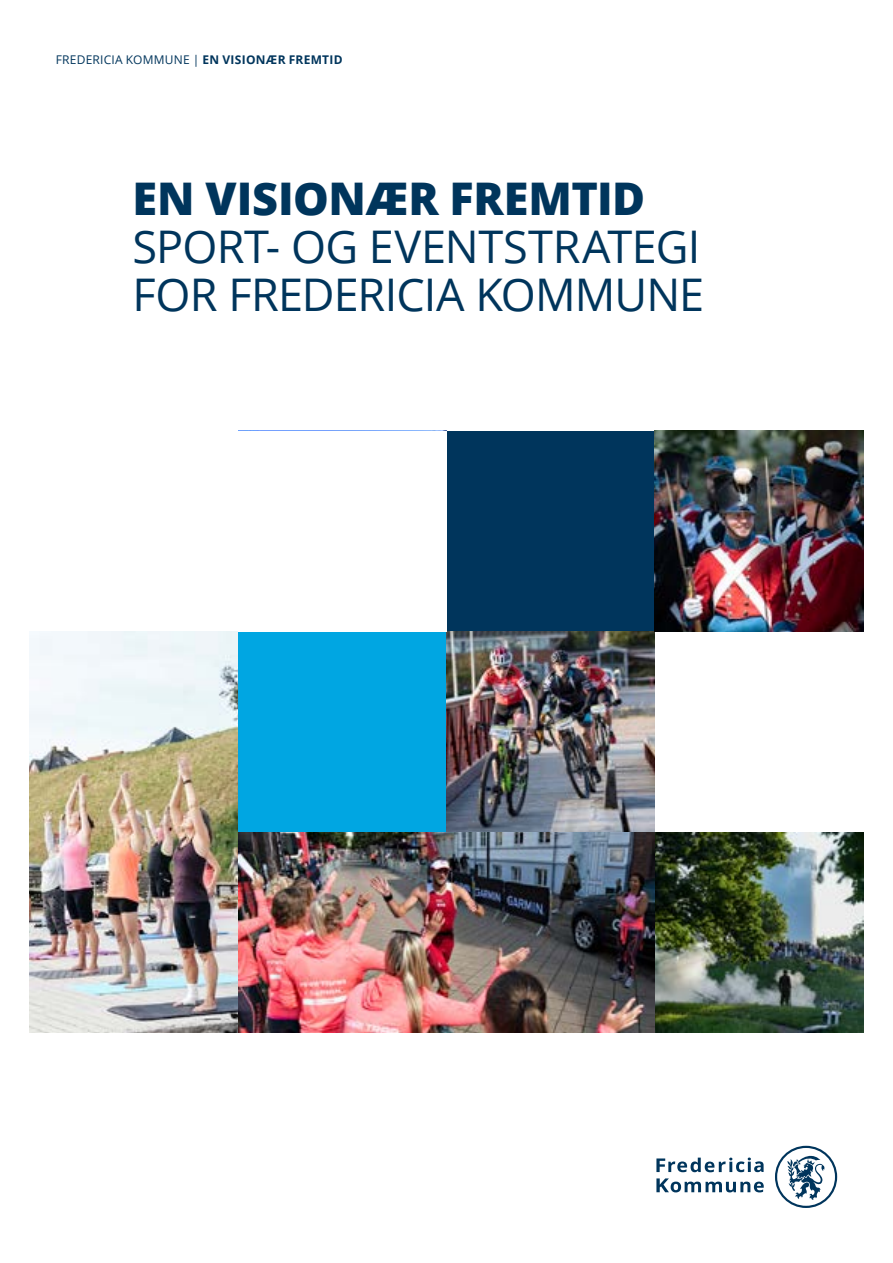
<style>
.page{position:relative;width:893px;height:1263px;background:#fff}
.page>*{position:absolute;margin:0;border:0;box-sizing:border-box;transform-origin:0 0}
.t1{font:45px/48px "Open Sans";letter-spacing:-.02em;color:#00355c}
.t2{font:800 45px "Open Sans";letter-spacing:-.005em;color:#00355c}
.t3{font:12px "Open Sans";letter-spacing:.015em;color:#00355c}
.s1{font-weight:700}
</style>
<div class="page">
<img style="left:30px;top:631px;width:208px;height:401px">
<div style="left:446px;top:431px;width:209px;height:200px;background:#00355c"></div>
<div style="left:238px;top:631px;width:208px;height:201px;background:#00a6e2"></div>
<img style="left:238px;top:832px;width:625px;height:200px">
<img style="left:446px;top:631px;width:209px;height:201px">
<img style="left:655px;top:431px;width:208px;height:200px">
<svg style="left:775px;top:1146px;width:62px;height:62px"></svg>
<svg style="left:656px;top:1157px;width:108px;height:15px"></svg>
<svg style="left:656px;top:1178px;width:108px;height:14px"></svg>
<p class="t3" style="left:56px;top:51px;width:288px">FREDERICIA KOMMUNE | <span class="s1">EN VISIONÆR FREMTID</span></p>
<h1 class="t2" style="left:133px;top:164px;width:514px">EN VISIONÆR FREMTID</h1>
<h1 class="t1" style="left:133px;top:221px;width:573px">SPORT- OG EVENTSTRATEGI<br>FOR FREDERICIA KOMMUNE</h1>
</div>
